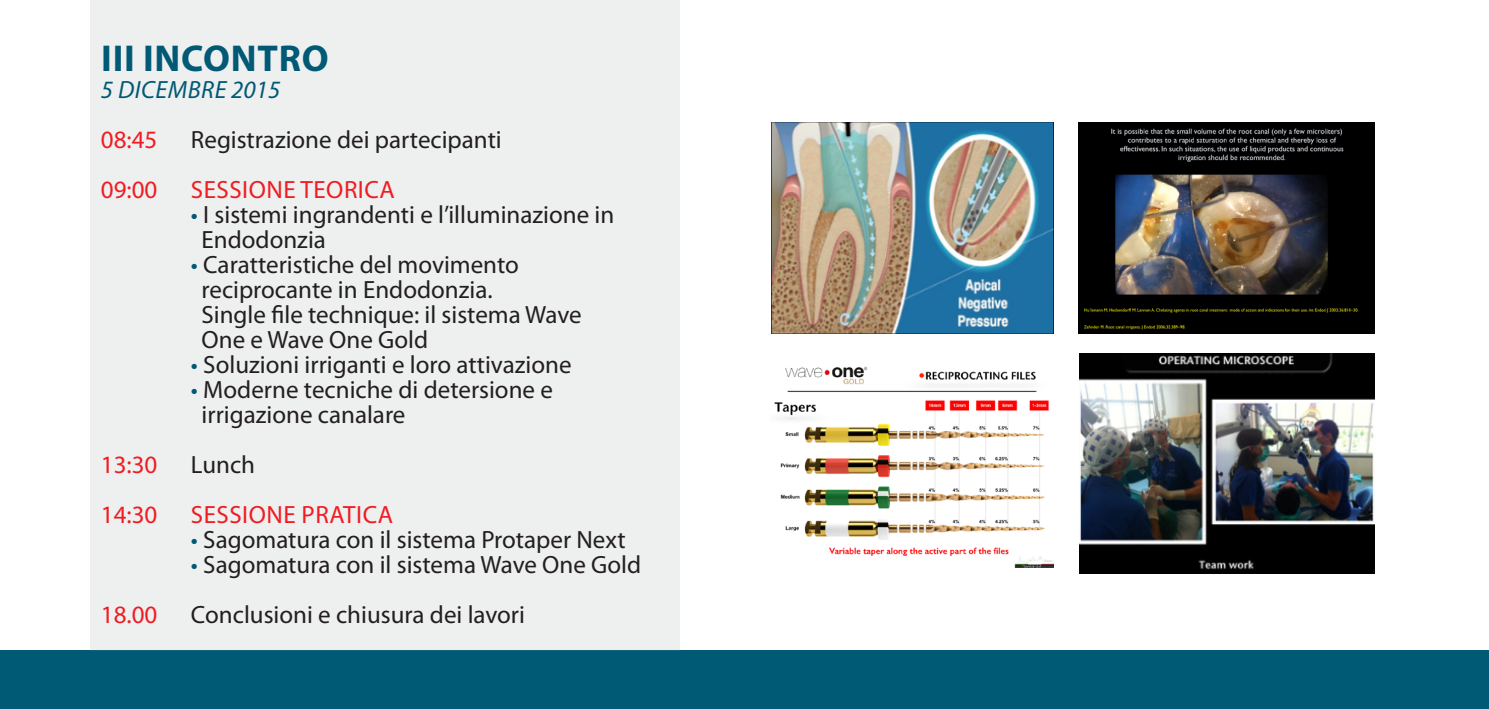
<style>
.page{position:relative;width:1489px;height:709px;background:#fff}
.page>*{position:absolute;margin:0;border:0;box-sizing:border-box;transform-origin:0 0}
.t1{font:700 37.5px "Myriad Pro";letter-spacing:.02em;color:#005975}
.t2{font:25px/25px "Myriad Pro";color:#231f20}
.t3{font:25px "Myriad Pro";letter-spacing:.02em;color:#ee1d23}
.t4{font:italic 25px "Myriad Pro";letter-spacing:.02em;color:#005975}
.s1{color:#005975}
</style>
<div class="page">
<div style="left:0;top:650px;width:1488px;height:59px;background:#005975"></div>
<div style="left:90px;top:0;width:589px;height:650px;background:#eeefef"></div>
<img style="left:1079px;top:354px;width:295px;height:219px">
<img style="left:771px;top:122px;width:281px;height:212px">
<img style="left:1078px;top:122px;width:296px;height:212px">
<img style="left:774px;top:366px;width:278px;height:202px">
<p class="t1" style="left:101px;top:33px;width:229px">III INCONTRO</p>
<p class="t4" style="left:101px;top:74px;width:181px">5 DICEMBRE 2015</p>
<p class="t3" style="left:101px;top:124px;width:58px">08:45</p>
<p class="t2" style="left:191px;top:127px;width:312px">Registrazione dei partecipanti</p>
<p class="t3" style="left:101px;top:174px;width:58px">09:00</p>
<p class="t3" style="left:191px;top:174px;width:205px">SESSIONE TEORICA</p>
<p class="t2" style="left:191px;top:202px;width:425px"><span class="s1">•</span> I sistemi ingrandenti e l’illuminazione in</p>
<p class="t2" style="left:201px;top:227px;width:126px">Endodonzia</p>
<p class="t2" style="left:191px;top:252px;width:329px"><span class="s1">•</span> Caratteristiche del movimento</p>
<p class="t2" style="left:201px;top:277px;width:292px">reciprocante in Endodonzia.</p>
<p class="t2" style="left:201px;top:302px;width:381px">Single file technique: il sistema Wave<br>One e Wave One Gold</p>
<p class="t2" style="left:191px;top:352px;width:382px"><span class="s1">•</span> Soluzioni irriganti e loro attivazione</p>
<p class="t2" style="left:191px;top:377px;width:363px"><span class="s1">•</span> Moderne tecniche di detersione e</p>
<p class="t2" style="left:201px;top:402px;width:205px">irrigazione canalare</p>
<p class="t3" style="left:101px;top:449px;width:58px">13:30</p>
<p class="t2" style="left:191px;top:452px;width:66px">Lunch</p>
<p class="t3" style="left:101px;top:499px;width:58px">14:30</p>
<p class="t3" style="left:191px;top:499px;width:204px">SESSIONE PRATICA</p>
<p class="t2" style="left:191px;top:527px;width:436px"><span class="s1">•</span> Sagomatura con il sistema Protaper Next</p>
<p class="t2" style="left:191px;top:552px;width:452px"><span class="s1">•</span> Sagomatura con il sistema Wave One Gold</p>
<p class="t3" style="left:101px;top:599px;width:58px">18.00</p>
<p class="t2" style="left:191px;top:602px;width:335px">Conclusioni e chiusura dei lavori</p>
</div>
